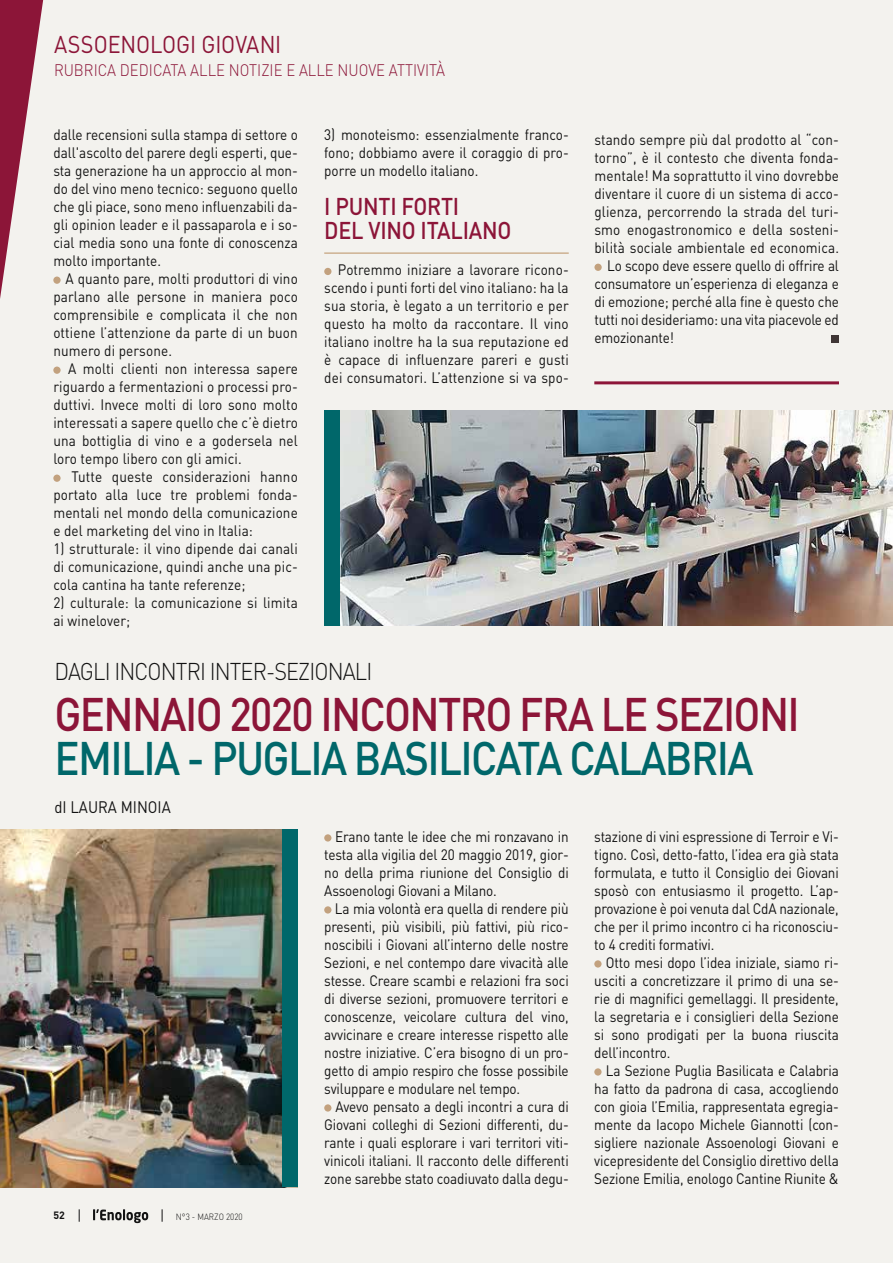
<style>
.page{position:relative;width:893px;height:1263px;background:#f3f2ee}
.page>*{position:absolute;margin:0;border:0;box-sizing:border-box;transform-origin:0 0}
.t1{font:500 46.5px "DIN";letter-spacing:-.04em;color:#8c1538;scale:.9 1}
.t2{font:500 46.5px "DIN";letter-spacing:-.04em;color:#00676a;scale:.9 1}
.t3{font:300 24px "DIN";letter-spacing:-.04em;color:#121212;scale:.9 1}
.t4{font:500 24px/24px "DIN";letter-spacing:-.01em;color:#8c1538;scale:.9 1}
.t5{font:24px "DIN";letter-spacing:-.01em;color:#8c1538;scale:.9 1}
.t6{font:300 16.5px "DIN";color:#8c1538;scale:.9 1}
.t7{font:16.5px "DIN";color:#121212;scale:.9 1}
.t8{font:15px/18px "DIN";color:#121212;text-align:justify;scale:.9 1}
.t9{font:700 10.5px "DIN";color:#121212}
.t10{font:300 9px "DIN";color:#121212;scale:.9 1}
</style>
<div class="page">
<svg style="left:93px;top:1209px;width:55px;height:14px"></svg>
<svg style="left:79px;top:1209px;width:1px;height:13px"></svg>
<svg style="left:162px;top:1209px;width:1px;height:13px"></svg>
<svg style="left:0;top:0;width:44px;height:299px"></svg>
<div style="left:53px;top:277px;width:8px;height:7px;background:#c2a17e;border-radius:50%"></div>
<div style="left:53px;top:367px;width:8px;height:7px;background:#c2a17e;border-radius:50%"></div>
<div style="left:53px;top:475px;width:8px;height:7px;background:#c2a17e;border-radius:50%"></div>
<div style="left:324px;top:834px;width:7px;height:7px;background:#c2a17e;border-radius:50%"></div>
<div style="left:324px;top:906px;width:7px;height:7px;background:#c2a17e;border-radius:50%"></div>
<div style="left:324px;top:1104px;width:7px;height:7px;background:#c2a17e;border-radius:50%"></div>
<div style="left:594px;top:960px;width:8px;height:7px;background:#c2a17e;border-radius:50%"></div>
<div style="left:594px;top:1068px;width:8px;height:7px;background:#c2a17e;border-radius:50%"></div>
<img style="left:324px;top:410px;width:569px;height:216px">
<hr style="left:324px;top:252px;width:245px;height:2px;background:#cdb191">
<div style="left:324px;top:268px;width:7px;height:7px;background:#c2a17e;border-radius:50%"></div>
<div style="left:594px;top:264px;width:8px;height:7px;background:#c2a17e;border-radius:50%"></div>
<div style="left:831px;top:336px;width:7px;height:7px;background:#3f3635"></div>
<hr style="left:594px;top:381px;width:245px;height:3px;background:#8c1538">
<img style="left:0;top:829px;width:282px;height:358px">
<div style="left:282px;top:829px;width:16px;height:358px;background:#00676a"></div>
<div style="left:324px;top:411px;width:16px;height:215px;background:#00676a"></div>
<h2 class="t5" style="left:54px;top:30px;width:254px">ASSOENOLOGI GIOVANI</h2>
<p class="t6" style="left:54px;top:60px;width:436px">RUBRICA DEDICATA ALLE NOTIZIE E ALLE NUOVE ATTIVITÀ</p>
<p class="t8" style="left:53px;top:125px;width:273px">dalle recensioni sulla stampa di settore o dall'ascolto del parere degli esperti, que&shy;sta generazione ha un approccio al mon&shy;do del vino meno tecnico: seguono quello che gli piace, sono meno influenzabili da&shy;gli opinion leader e il passaparola e i so&shy;cial media sono una fonte di conoscenza molto importante.</p>
<p class="t8" style="left:53px;top:269px;width:273px;text-indent:12px">A quanto pare, molti produttori di vino parlano alle persone in maniera poco comprensibile e complicata il che non ottiene l’attenzione da parte di un buon numero di persone.</p>
<p class="t8" style="left:53px;top:359px;width:273px;text-indent:15px">A molti clienti non interessa sapere riguardo a fermentazioni o processi pro&shy;duttivi. Invece molti di loro sono molto interessati a sapere quello che c’è dietro una bottiglia di vino e a godersela nel loro tempo libero con gli amici.</p>
<p class="t8" style="left:53px;top:467px;width:273px;text-indent:18px">Tutte queste considerazioni hanno portato alla luce tre problemi fonda&shy;mentali nel mondo della comunicazione e del marketing del vino in Italia:</p>
<p class="t8" style="left:53px;top:539px;width:273px">1) strutturale: il vino dipende dai canali di comunicazione, quindi anche una pic&shy;cola cantina ha tante referenze;</p>
<p class="t8" style="left:53px;top:593px;width:273px">2) culturale: la comunicazione si limita ai winelover;</p>
<p class="t8" style="left:324px;top:125px;width:273px">3) monoteismo: essenzialmente franco&shy;fono; dobbiamo avere il coraggio di pro&shy;porre un modello italiano.</p>
<h2 class="t4" style="left:324px;top:194px;width:210px">I PUNTI FORTI<br>DEL VINO ITALIANO</h2>
<p class="t8" style="left:324px;top:260px;width:273px;text-indent:14px">Potremmo iniziare a lavorare ricono&shy;scendo i punti forti del vino italiano: ha la sua storia, è legato a un territorio e per questo ha molto da raccontare. Il vino italiano inoltre ha la sua reputazione ed è capace di influenzare pareri e gusti dei consumatori. L’attenzione si va spo-</p>
<p class="t8" style="left:594px;top:130px;width:273px">stando sempre più dal prodotto al “con-</p>
<p class="t8" style="left:594px;top:148px;width:273px">torno”, è il contesto che diventa fonda-</p>
<p class="t8" style="left:594px;top:166px;width:273px">mentale! Ma soprattutto il vino dovrebbe</p>
<p class="t8" style="left:594px;top:184px;width:273px">diventare il cuore di un sistema di acco-</p>
<p class="t8" style="left:594px;top:202px;width:273px">glienza, percorrendo la strada del turi-</p>
<p class="t8" style="left:594px;top:220px;width:273px">smo enogastronomico e della sosteni-</p>
<p class="t8" style="left:594px;top:238px;width:273px">bilità sociale ambientale ed economica.</p>
<p class="t8" style="left:607px;top:256px;width:259px">Lo scopo deve essere quello di offrire al</p>
<p class="t8" style="left:594px;top:274px;width:273px">consumatore un’esperienza di eleganza e</p>
<p class="t8" style="left:594px;top:292px;width:273px">di emozione; perché alla fine è questo che</p>
<p class="t8" style="left:594px;top:310px;width:273px">tutti noi desideriamo: una vita piacevole ed</p>
<p class="t8" style="left:594px;top:328px;width:90px">emozionante!</p>
<h2 class="t3" style="left:54px;top:657px;width:355px">DAGLI INCONTRI INTER-SEZIONALI</h2>
<h1 class="t1" style="left:54px;top:685px;width:830px">GENNAIO 2020 INCONTRO FRA LE SEZIONI</h1>
<h1 class="t2" style="left:54px;top:728px;width:778px">EMILIA - PUGLIA BASILICATA CALABRIA</h1>
<p class="t7" style="left:54px;top:796px;width:131px">dI LAURA MINOIA</p>
<p class="t9" style="left:54px;top:1208px;width:13px">52</p>
<p class="t10" style="left:176px;top:1211px;width:76px">N°3 - MARZO 2020</p>
<p class="t8" style="left:324px;top:827px;width:273px;text-indent:11px">Erano tante le idee che mi ronzavano in testa alla vigilia del 20 maggio 2019, gior&shy;no della prima riunione del Consiglio di Assoenologi Giovani a Milano.</p>
<p class="t8" style="left:324px;top:899px;width:273px;text-indent:11px">La mia volontà era quella di rendere più presenti, più visibili, più fattivi, più rico&shy;noscibili i Giovani all’interno delle nostre Sezioni, e nel contempo dare vivacità alle stesse. Creare scambi e relazioni fra soci di diverse sezioni, promuovere territori e conoscenze, veicolare cultura del vino, avvicinare e creare interesse rispetto alle nostre iniziative. C’era bisogno di un pro&shy;getto di ampio respiro che fosse possibile sviluppare e modulare nel tempo.</p>
<p class="t8" style="left:324px;top:1097px;width:273px;text-indent:11px">Avevo pensato a degli incontri a cura di Giovani colleghi di Sezioni differenti, du&shy;rante i quali esplorare i vari territori viti&shy;vinicoli italiani. Il racconto delle differenti zone sarebbe stato coadiuvato dalla degu-</p>
<p class="t8" style="left:594px;top:827px;width:273px">stazione di vini espressione di Terroir e Vi&shy;tigno. Così, detto-fatto, l’idea era già stata formulata, e tutto il Consiglio dei Giovani sposò con entusiasmo il progetto. L’ap&shy;provazione è poi venuta dal CdA nazionale, che per il primo incontro ci ha riconosciu&shy;to 4 crediti formativi.</p>
<p class="t8" style="left:594px;top:953px;width:273px;text-indent:11px">Otto mesi dopo l’idea iniziale, siamo ri&shy;usciti a concretizzare il primo di una se&shy;rie di magnifici gemellaggi. Il presidente, la segretaria e i consiglieri della Sezione si sono prodigati per la buona riuscita dell’incontro.</p>
<p class="t8" style="left:594px;top:1061px;width:273px;text-indent:11px">La Sezione Puglia Basilicata e Calabria ha fatto da padrona di casa, accogliendo con gioia l’Emilia, rappresentata egregia&shy;mente da Iacopo Michele Giannotti (con&shy;sigliere nazionale Assoenologi Giovani e vicepresidente del Consiglio direttivo della Sezione Emilia, enologo Cantine Riunite &amp;</p>
</div>
